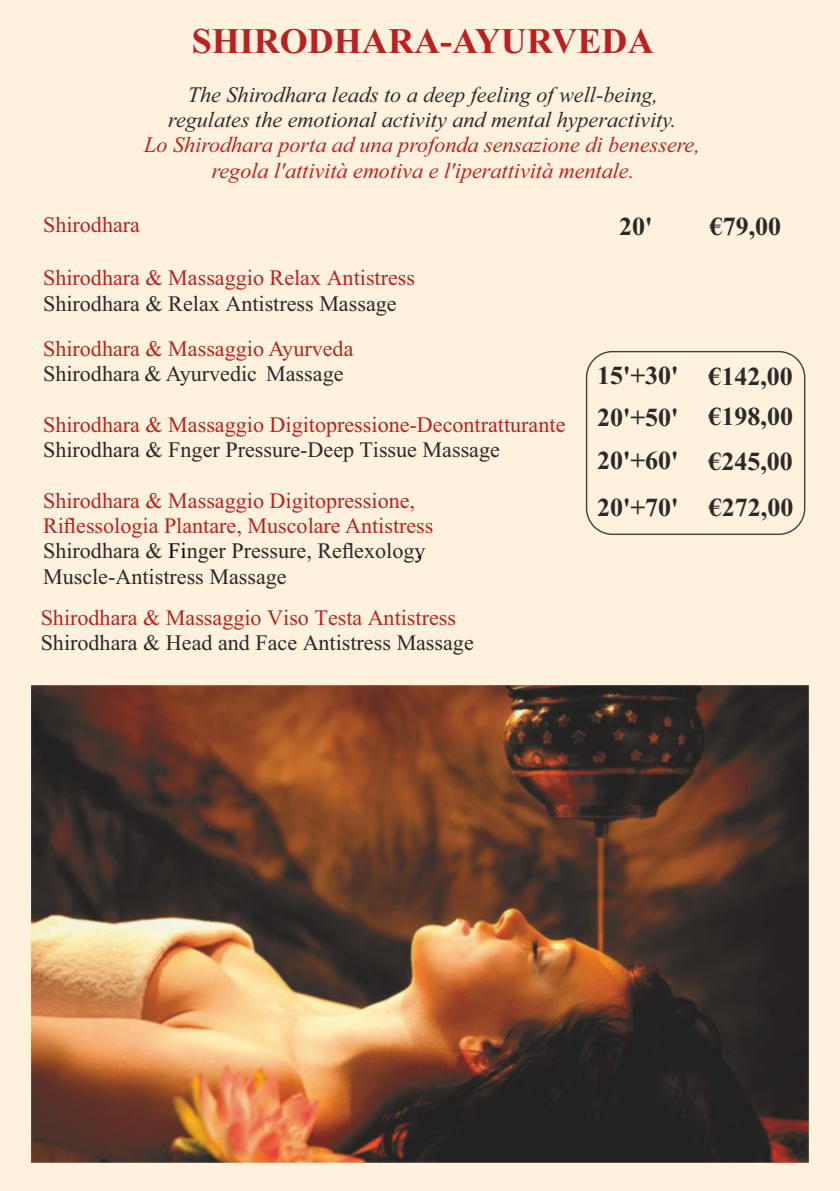
<style>
.page{position:relative;width:840px;height:1191px;background:#fff}
.page>*{position:absolute;margin:0;border:0;box-sizing:border-box;transform-origin:0 0}
.t1{font:700 36px "Times New Roman";color:#ba2221}
.t2{font:700 26px/42.4px "Times New Roman";color:#2b2a29}
.t3{font:22px/25.4px "Times New Roman";color:#ba2221}
.t4{font:22px "Times New Roman";color:#2b2a29}
.t5{font:italic 22px/25.2px "Times New Roman";color:#ba2221;text-align:center}
.t6{font:italic 22px/25.2px "Times New Roman";color:#2b2a29;text-align:center}
.s1{color:#2b2a29}
.s2{color:#000}
</style>
<div class="page">
<div style="left:0;top:0;width:839px;height:1191px;background:#fef1de"></div>
<img style="left:31px;top:685px;width:777px;height:477px">
<div style="left:585px;top:351px;width:219px;height:184px;border:1px solid #434342;border-radius:26px"></div>
<h1 class="t1" style="left:192px;top:28px;width:463px">SHIRODHARA-AYURVEDA</h1>
<p class="t6" style="left:168px;top:84px;width:509px">The Shirodhara leads to a deep feeling of well-being, regulates the emotional activity and mental hyperactivity.</p>
<p class="t5" style="left:144px;top:135px;width:557px">Lo Shirodhara porta ad una profonda sensazione di benessere, regola l'attività emotiva e l'iperattività mentale.</p>
<p class="t3" style="left:43px;top:213px;width:98px">Shirodhara</p>
<p class="t3" style="left:43px;top:266px;width:373px">Shirodhara &amp; Massaggio Relax Antistress</p>
<p class="t4" style="left:43px;top:296px;width:355px">Shirodhara &amp; Relax Antistress Massage</p>
<p class="t3" style="left:43px;top:338px;width:312px">Shirodhara &amp; Massaggio Ayurveda</p>
<p class="t4" style="left:43px;top:366px;width:302px">Shirodhara &amp; Ayurvedic Massage</p>
<p class="t3" style="left:43px;top:414px;width:523px">Shirodhara &amp; Massaggio Digitopressione-Decontratturante</p>
<p class="t4" style="left:43px;top:442px;width:458px">Shirodhara &amp; Fnger Pressure-Deep Tissue Massage</p>
<p class="t3" style="left:43px;top:490px;width:392px">Shirodhara &amp; Massaggio Digitopressione, Riflessologia Plantare, Muscolare Antistress <span class="s1">Shirodhara &amp;</span> <span class="s2">Fi</span><span class="s1">nger Pressure, Reflexology</span><span class="s2">, </span><span class="s1">Muscle-Antistress Massage</span></p>
<p class="t3" style="left:41px;top:607px;width:416px">Shirodhara &amp; Massaggio Viso Testa Antistress</p>
<p class="t4" style="left:41px;top:634px;width:434px">Shirodhara &amp; Head and Face Antistress Massage</p>
<p class="t2" style="left:618px;top:208px;width:35px">20'</p>
<p class="t2" style="left:709px;top:208px;width:73px">€79,00</p>
<p class="t2" style="left:596px;top:357px;width:83px;text-align:justify">15'+30' 20'+50' 20'+60'</p>
<p class="t2" style="left:596px;top:489px;width:83px">20'+70'</p>
<p class="t2" style="left:708px;top:358px;width:86px;line-height:40.6px">€142,00 €198,00</p>
<p class="t2" style="left:708px;top:440px;width:87px;line-height:46.6px">€245,00 €272,00</p>
</div>
